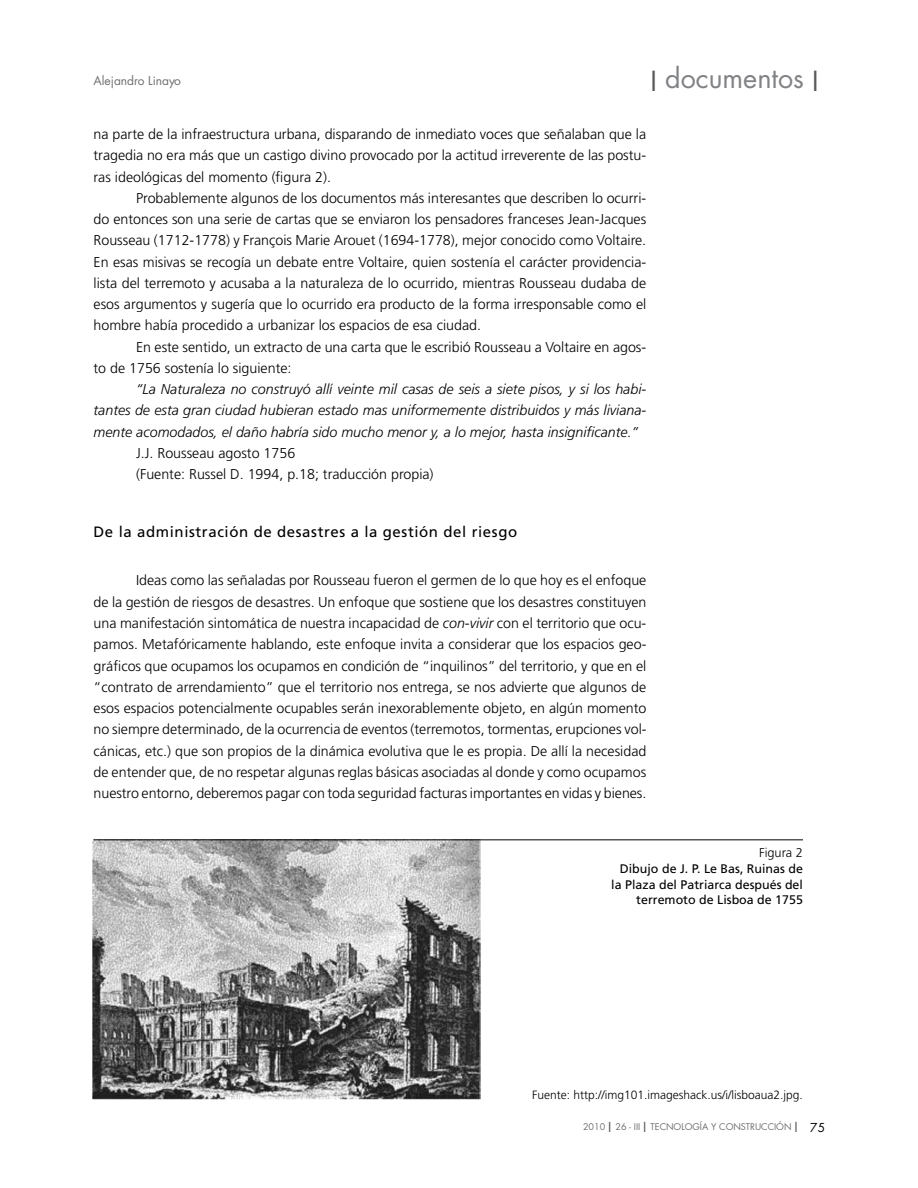
<style>
.page{position:relative;width:918px;height:1188px;background:#fff}
.page>*{position:absolute;margin:0;border:0;box-sizing:border-box;transform-origin:0 0}
.t1{font:27px "Futura";color:#808285}
.t2{font:15px "Frutiger";letter-spacing:.04em;color:#000}
.t3{font:300 14.25px/21.3px "Frutiger";color:#000;text-align:justify}
.t4{font:italic 300 14.25px/21.3px "Frutiger";color:#000;text-align:justify}
.t5{font:300 12.75px "Frutiger";color:#000}
.t6{font:12.45px/15.8px "Frutiger";color:#000;text-align:right}
.t7{font:300 12px "Frutiger";color:#000}
.t8{font:12px "Futura";color:#6d6e71}
.t9{font:9px "Futura";color:#6d6e71}
.s1{color:#58595b}
.s2{font-style:italic}
.s3{font-size:13.5px;color:#58595b}
.s4{font-size:12px;color:#000}
</style>
<div class="page">
<img style="left:93px;top:839px;width:388px;height:260px">
<hr style="left:94px;top:840px;width:709px;height:1px;background:#000">
<h1 class="t1" style="left:650px;top:61px;width:170px"><span class="s1">I</span> documentos <span class="s1">I</span></h1>
<p class="t8" style="left:94px;top:73px;width:89px">Alejandro Linayo</p>
<p class="t3" style="left:94px;top:123px;width:554px">na parte de la infraestructura urbana, disparando de inmediato voces que señalaban que la tragedia no era más que un castigo divino provocado por la actitud irreverente de las postu&shy;ras ideológicas del momento (figura 2).</p>
<p class="t3" style="left:94px;top:187px;width:554px;text-indent:43px">Probablemente algunos de los documentos más interesantes que describen lo ocurri&shy;do entonces son una serie de cartas que se enviaron los pensadores franceses Jean-Jacques Rousseau (1712-1778) y François Marie Arouet (1694-1778), mejor conocido como Voltaire.<br>En esas misivas se recogía un debate entre Voltaire, quien sostenía el carácter providencia&shy;lista del terremoto y acusaba a la naturaleza de lo ocurrido, mientras Rousseau dudaba de esos argumentos y sugería que lo ocurrido era producto de la forma irresponsable como el hombre había procedido a urbanizar los espacios de esa ciudad.</p>
<p class="t3" style="left:94px;top:336px;width:554px;text-indent:43px">En este sentido, un extracto de una carta que le escribió Rousseau a Voltaire en agos&shy;to de 1756 sostenía lo siguiente:</p>
<p class="t4" style="left:94px;top:379px;width:554px;text-indent:43px">“La Naturaleza no construyó allí veinte mil casas de seis a siete pisos, y si los habi&shy;tantes de esta gran ciudad hubieran estado mas uniformemente distribuidos y más liviana&shy;mente acomodados, el daño habría sido mucho menor y, a lo mejor, hasta insignificante.”</p>
<p class="t3" style="left:136px;top:442px;width:299px">J.J. Rousseau agosto 1756<br>(Fuente: Russel D. 1994, p.18; traducción propia)</p>
<p class="t2" style="left:94px;top:523px;width:425px">De la administración de desastres a la gestión del riesgo</p>
<p class="t3" style="left:94px;top:570px;width:554px;text-indent:42px">Ideas como las señaladas por Rousseau fueron el germen de lo que hoy es el enfoque de la gestión de riesgos de desastres. Un enfoque que sostiene que los desastres constituyen una manifestación sintomática de nuestra incapacidad de <span class="s2">con-vivir</span> con el territorio que ocu&shy;pamos. Metafóricamente hablando, este enfoque invita a considerar que los espacios geo&shy;gráficos que ocupamos los ocupamos en condición de “inquilinos” del territorio, y que en el “contrato de arrendamiento” que el territorio nos entrega, se nos advierte que algunos de esos espacios potencialmente ocupables serán inexorablemente objeto, en algún momento no siempre determinado, de la ocurrencia de eventos (terremotos, tormentas, erupciones vol&shy;cánicas, etc.) que son propios de la dinámica evolutiva que le es propia. De allí la necesidad de entender que, de no respetar algunas reglas básicas asociadas al donde y como ocupamos nuestro entorno, deberemos pagar con toda seguridad facturas importantes en vidas y bienes.</p>
<p class="t5" style="left:759px;top:845px;width:45px">Figura 2</p>
<p class="t6" style="left:611px;top:860px;width:193px">Dibujo de J. P. Le Bas, Ruinas de la Plaza del Patriarca después del terremoto de Lisboa de 1755</p>
<p class="t7" style="left:532px;top:1088px;width:272px">Fuente: http://img101.imageshack.us/i/lisboaua2.jpg.</p>
<p class="t9" style="left:583px;top:1121px;width:244px">2010 <span class="s3">I</span> 26 - III <span class="s3">I</span> TECNOLOGÍA Y CONSTRUCCIÓN <span class="s3">I</span> <span class="s4">75</span></p>
</div>
